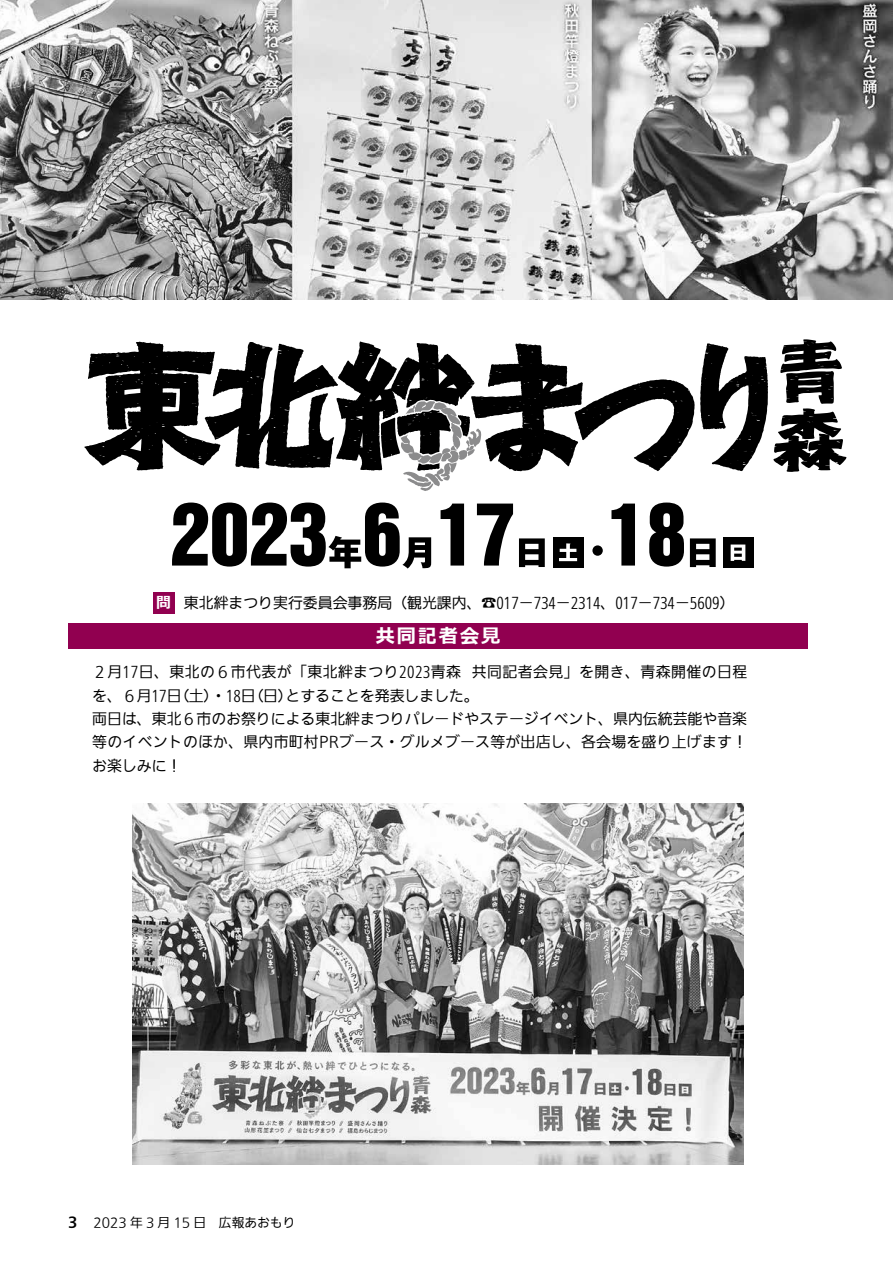
<style>
.page{position:relative;width:893px;height:1263px;background:#fff}
.page>*{position:absolute;margin:0;border:0;box-sizing:border-box;transform-origin:0 0}
.t1{font:700 19.2px "Meiryo";letter-spacing:.1em;color:#fff}
.t2{font:14.85px/23.4px "SUD Gohon IWA HW Th";color:#000}
.t3{font:14.85px/23.4px "SUD Gohon IWA HW Th";letter-spacing:.03em;color:#000}
.t4{font:700 14.85px "Meiryo";color:#fff}
.t5{font:700 13.8px "SUD Go Dsp IWA";color:#000}
.t6{font:100 12.75px "SUD Gohon IWA";color:#000}
.s1{font-family:"Koz Go Pro"}
.s2{font-family:"SUD Gohon IWA";font-weight:100}
</style>
<div class="page">
<img style="left:0;top:0;width:893px;height:300px">
<svg style="left:172px;top:502px;width:259px;height:66px"></svg>
<svg style="left:441px;top:504px;width:23px;height:61px"></svg>
<svg style="left:477px;top:504px;width:36px;height:61px"></svg>
<svg style="left:519px;top:538px;width:26px;height:29px"></svg>
<div style="left:592px;top:545px;width:11px;height:11px;background:#000;border-radius:50%"></div>
<svg style="left:611px;top:504px;width:24px;height:61px"></svg>
<svg style="left:649px;top:502px;width:35px;height:65px"></svg>
<svg style="left:690px;top:538px;width:26px;height:29px"></svg>
<div style="left:553px;top:537px;width:31px;height:31px;background:#000"></div>
<div style="left:723px;top:537px;width:31px;height:31px;background:#000"></div>
<svg style="left:559px;top:543px;width:18px;height:18px"></svg>
<svg style="left:731px;top:544px;width:14px;height:17px"></svg>
<img style="left:133px;top:804px;width:610px;height:361px">
<div style="left:68px;top:623px;width:740px;height:25px;background:#910050"></div>
<svg style="left:403px;top:471px;width:51px;height:20px"></svg>
<svg style="left:84px;top:341px;width:684px;height:130px"></svg>
<svg style="left:773px;top:339px;width:74px;height:133px"></svg>
<div style="left:153px;top:592px;width:21px;height:21px;background:#910050"></div>
<p class="t4" style="left:156px;top:592px;width:16px">問</p>
<p class="t2" style="left:184px;top:592px;width:552px">東北絆まつり実行委員会事務局（観光課内、<span class="s1">☎</span>017－734－2314、017－734－5609(</p>
<p class="t1" style="left:376px;top:622px;width:126px">共同記者会見</p>
<p class="t3" style="left:285px;top:661px;width:195px;text-indent:-193px">２月17日、東北の６市代表が「東北絆まつり2023青森とすることを発表しました。</p>
<p class="t3" style="left:472px;top:661px;width:277px">共同記者会見」を開き、青森開催の日程</p>
<p class="t2" style="left:92px;top:685px;width:656px">を、６月17 （日土）・18 （日日）<br>両日は、東北６市のお祭りによる東北絆まつりパレードやステージイベント、県内伝統芸能や音楽等のイベントのほか、県内市町村<span class="s2">PR</span>ブース・グルメブース等が出店し、各会場を盛り上げます!お楽しみに!</p>
<p class="t5" style="left:68px;top:1215px;width:11px">3</p>
<p class="t6" style="left:94px;top:1216px;width:203px">2023 年 3 月 15 日　広報あおもり</p>
</div>
